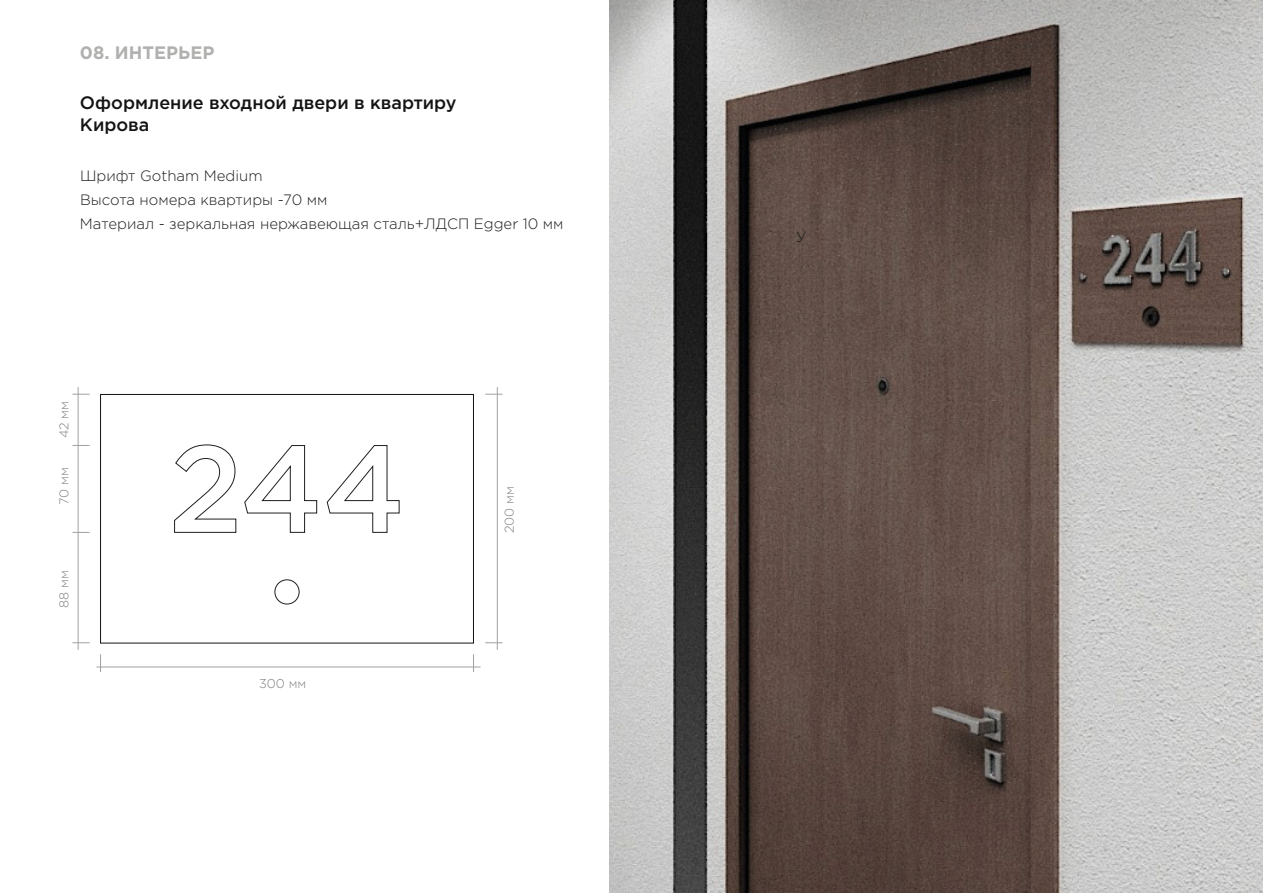
<style>
.page{position:relative;width:1263px;height:893px;background:#fff}
.page>*{position:absolute;margin:0;border:0;box-sizing:border-box;transform-origin:0 0}
.t1{font:500 18px/21.6px "Gotham Pro";color:#141414}
.t2{font:700 18px "Gotham Pro";color:#b0b0af}
.t3{font:300 15px/24px "Gotham Pro";color:#1d1d1c}
.t4{font:300 12.75px "Gotham Pro";color:#80807f}
</style>
<div class="page">
<img style="left:609px;top:0;width:654px;height:893px">
<svg style="left:174px;top:445px;width:62px;height:88px"></svg>
<svg style="left:244px;top:445px;width:73px;height:88px"></svg>
<svg style="left:327px;top:445px;width:72px;height:88px"></svg>
<svg style="left:72px;top:642px;width:18px;height:1px"></svg>
<svg style="left:72px;top:445px;width:18px;height:1px"></svg>
<svg style="left:72px;top:532px;width:18px;height:1px"></svg>
<svg style="left:72px;top:394px;width:18px;height:1px"></svg>
<div style="left:100px;top:394px;width:374px;height:249px;border:1px solid #131313"></div>
<div style="left:275px;top:580px;width:24px;height:24px;border:1px solid #1e1f1d;border-radius:50%"></div>
<hr style="left:78px;top:387px;width:1px;height:263px;background:#a3a1a0">
<svg style="left:485px;top:642px;width:17px;height:1px"></svg>
<svg style="left:485px;top:394px;width:17px;height:1px"></svg>
<hr style="left:497px;top:387px;width:1px;height:263px;background:#a3a1a0">
<svg style="left:100px;top:654px;width:1px;height:18px"></svg>
<svg style="left:473px;top:654px;width:1px;height:18px"></svg>
<hr style="left:97px;top:667px;width:383px;height:1px;background:#a3a1a0">
<p class="t2" style="left:80px;top:43px;width:136px">08. ИНТЕРЬЕР</p>
<p class="t1" style="left:80px;top:91px;width:378px">Оформление входной двери в квартиру<br>Кирова</p>
<p class="t3" style="left:80px;top:164px;width:249px">Шрифт Gotham Medium<br>Высота номера квартиры -70 мм</p>
<p class="t3" style="left:80px;top:212px;width:485px">Материал - зеркальная нержавеющая сталь+ЛДСП Egger 10 мм</p>
<p class="t4" style="left:57px;top:438px;width:39px;rotate:-90deg">42 мм</p>
<p class="t4" style="left:57px;top:505px;width:39px;rotate:-90deg">70 мм</p>
<p class="t4" style="left:57px;top:608px;width:39px;rotate:-90deg">88 мм</p>
<p class="t4" style="left:259px;top:677px;width:49px">300 мм</p>
<p class="t4" style="left:502px;top:533px;width:48px;rotate:-90deg">200 мм</p>
<p class="t3" style="left:796px;top:225px;width:12px">У</p>
</div>
